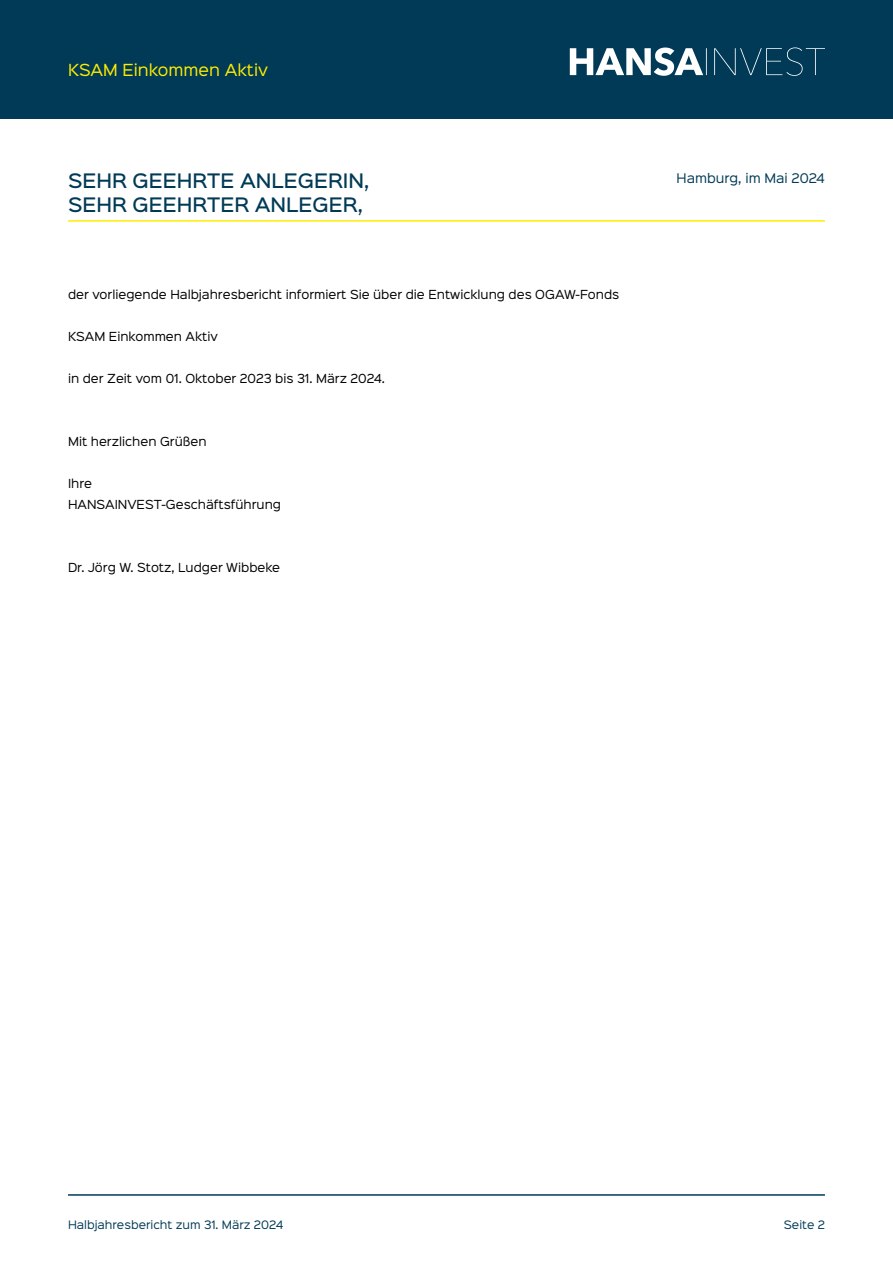
<style>
.page{position:relative;width:893px;height:1263px;background:#fff}
.page>*{position:absolute;margin:0;border:0;box-sizing:border-box;transform-origin:0 0}
.t1{font:500 18px/24px "Sinkin Sans 500";color:#003a56}
.t2{font:15px "Sinkin Sans 400";color:#ffed00}
.t3{font:12px "Sinkin Sans 400";color:#003a56}
.t4{font:11.25px/21px "Sinkin Sans 400";color:#000}
.t5{font:10.5px "Sinkin Sans 400";color:#003a56}
</style>
<div class="page">
<div style="left:0;top:0;width:893px;height:119px;background:#003a56"></div>
<svg style="left:570px;top:47px;width:255px;height:29px"></svg>
<hr style="left:68px;top:1194px;width:757px;height:2px;background:#003a56">
<hr style="left:68px;top:220px;width:757px;height:2px;background:#ffed00">
<h2 class="t2" style="left:68px;top:57px;width:201px">KSAM Einkommen Aktiv</h2>
<h1 class="t1" style="left:68px;top:167px;width:303px">SEHR GEEHRTE ANLEGERIN,<br>SEHR GEEHRTER ANLEGER,</h1>
<p class="t3" style="left:677px;top:168px;width:150px">Hamburg, im Mai 2024</p>
<p class="t4" style="left:68px;top:283px;width:553px">der vorliegende Halbjahresbericht informiert Sie über die Entwicklung des OGAW-Fonds</p>
<p class="t4" style="left:68px;top:325px;width:151px">KSAM Einkommen Aktiv</p>
<p class="t4" style="left:68px;top:367px;width:319px">in der Zeit vom 01. Oktober 2023 bis 31. März 2024.</p>
<p class="t4" style="left:68px;top:430px;width:140px">Mit herzlichen Grüßen</p>
<p class="t4" style="left:68px;top:472px;width:215px">Ihre<br>HANSAINVEST-Geschäftsführung</p>
<p class="t4" style="left:68px;top:556px;width:214px">Dr. Jörg W. Stotz, Ludger Wibbeke</p>
<p class="t5" style="left:68px;top:1216px;width:217px">Halbjahresbericht zum 31. März 2024</p>
<p class="t5" style="left:784px;top:1216px;width:43px">Seite 2</p>
</div>
